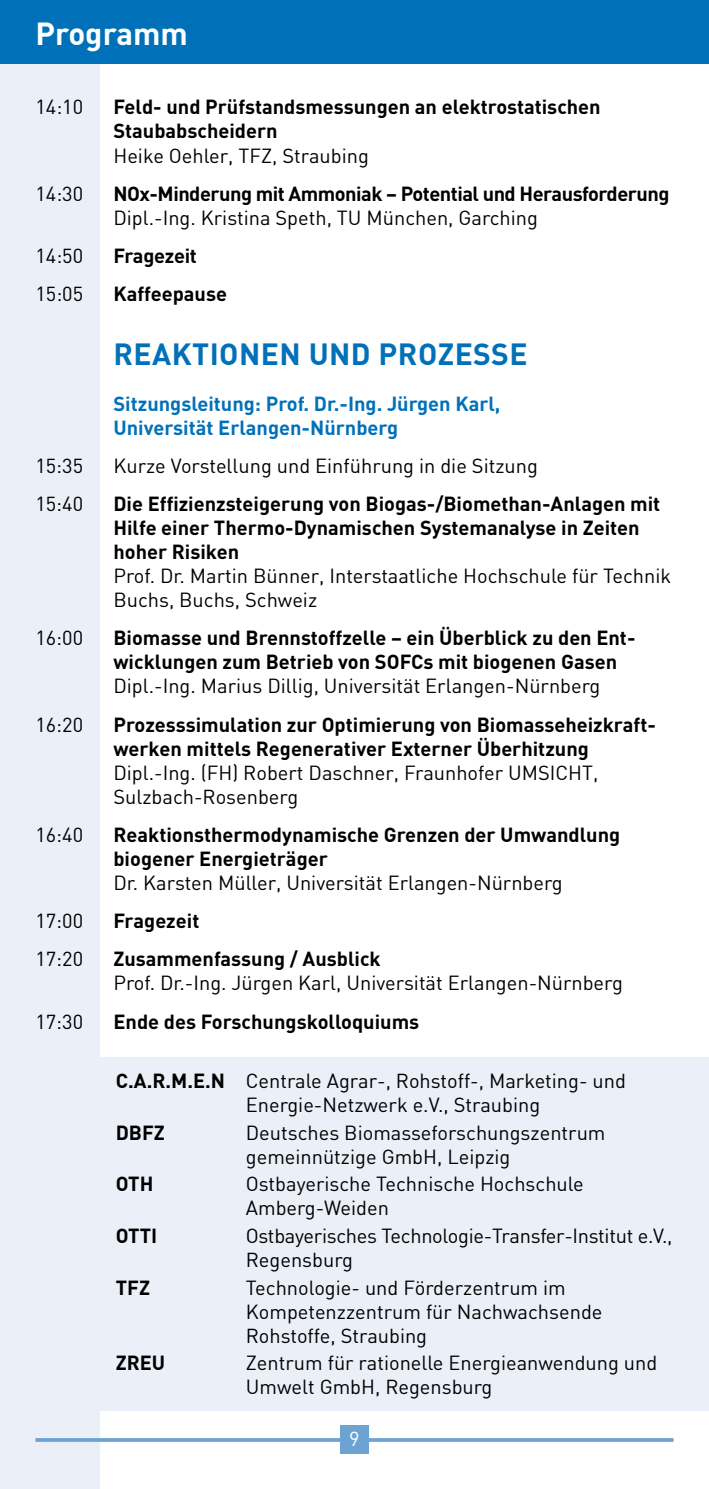
<style>
.page{position:relative;width:709px;height:1489px;background:#fff}
.page>*{position:absolute;margin:0;border:0;box-sizing:border-box;transform-origin:0 0}
.t1{font:700 31.25px "DIN";color:#fff}
.t2{font:700 30px "DIN";letter-spacing:.015em;color:#0071b9}
.t3{font:20px/24px "DIN";color:#000}
.t4{font:700 20px/24px "DIN";color:#000}
.t5{font:700 20px/24px "DIN";color:#0071b9}
.t6{font:700 20px "DIN";letter-spacing:-.025em;color:#000}
.t7{font:20px "DIN";color:#fff}
.s1{font-weight:700}
</style>
<div class="page">
<div style="left:0;top:59px;width:99px;height:1429px;background:#eaeff8"></div>
<svg style="left:35px;top:1437px;width:638px;height:4px"></svg>
<div style="left:340px;top:1425px;width:29px;height:28px;background:#6da3d3"></div>
<div style="left:0;top:0;width:709px;height:64px;background:#0071b9"></div>
<div style="left:0;top:1057px;width:709px;height:353px;background:#eaeff8"></div>
<h1 class="t1" style="left:35px;top:13px;width:154px">Programm</h1>
<p class="t3" style="left:35px;top:95px;width:49px">14:10</p>
<p class="t4" style="left:113px;top:94px;width:489px">Feld- und Prüfstandsmessungen an elektrostatischen<br>Staubabscheidern</p>
<p class="t3" style="left:113px;top:143px;width:257px">Heike Oehler, TFZ, Straubing</p>
<p class="t3" style="left:35px;top:181px;width:49px">14:30</p>
<p class="t6" style="left:113px;top:180px;width:557px">NOx-Minderung mit Ammoniak – Potential und Herausforderung</p>
<p class="t3" style="left:113px;top:205px;width:426px">Dipl.-Ing. Kristina Speth, TU München, Garching</p>
<p class="t3" style="left:35px;top:243px;width:49px">14:50</p>
<p class="t4" style="left:113px;top:243px;width:85px">Fragezeit</p>
<p class="t3" style="left:35px;top:281px;width:49px">15:05</p>
<p class="t4" style="left:113px;top:281px;width:115px">Kaffeepause</p>
<h2 class="t2" style="left:113px;top:335px;width:416px">REAKTIONEN UND PROZESSE</h2>
<p class="t5" style="left:113px;top:390px;width:388px">Sitzungsleitung: Prof. Dr.-Ing. Jürgen Karl,<br>Universität Erlangen-Nürnberg</p>
<p class="t3" style="left:35px;top:453px;width:49px">15:35</p>
<p class="t3" style="left:113px;top:453px;width:426px">Kurze Vorstellung und Einführung in die Sitzung</p>
<p class="t3" style="left:35px;top:491px;width:49px">15:40</p>
<p class="t4" style="left:113px;top:491px;width:548px">Die Effizienzsteigerung von Biogas-/Biomethan-Anlagen mit<br>Hilfe einer Thermo-Dynamischen Systemanalyse in Zeiten hoher Risiken</p>
<p class="t3" style="left:113px;top:563px;width:559px">Prof. Dr. Martin Bünner, Interstaatliche Hochschule für Technik<br>Buchs, Buchs, Schweiz</p>
<p class="t3" style="left:35px;top:625px;width:49px">16:00</p>
<p class="t4" style="left:113px;top:625px;width:523px">Biomasse und Brennstoffzelle – ein Überblick zu den Ent&shy;wicklungen zum Betrieb von SOFCs mit biogenen Gasen</p>
<p class="t3" style="left:113px;top:673px;width:488px">Dipl.-Ing. Marius Dillig, Universität Erlangen-Nürnberg</p>
<p class="t3" style="left:35px;top:712px;width:49px">16:20</p>
<p class="t4" style="left:113px;top:711px;width:544px">Prozesssimulation zur Optimierung von Biomasseheizkraft&shy;werken mittels Regenerativer Externer Überhitzung</p>
<p class="t3" style="left:113px;top:760px;width:486px">Dipl.-Ing. (FH) Robert Daschner, Fraunhofer UMSICHT,<br>Sulzbach-Rosenberg</p>
<p class="t3" style="left:35px;top:822px;width:49px">16:40</p>
<p class="t4" style="left:113px;top:821px;width:508px">Reaktionsthermodynamische Grenzen der Umwandlung biogener Energieträger</p>
<p class="t3" style="left:113px;top:870px;width:451px">Dr. Karsten Müller, Universität Erlangen-Nürnberg</p>
<p class="t3" style="left:35px;top:908px;width:49px">17:00</p>
<p class="t4" style="left:113px;top:908px;width:87px">Fragezeit</p>
<p class="t3" style="left:35px;top:946px;width:49px">17:20</p>
<p class="t4" style="left:113px;top:946px;width:269px">Zusammenfassung / Ausblick</p>
<p class="t3" style="left:113px;top:970px;width:511px">Prof. Dr.-Ing. Jürgen Karl, Universität Erlangen-Nürnberg</p>
<p class="t3" style="left:35px;top:1008px;width:49px">17:30</p>
<p class="t4" style="left:113px;top:1008px;width:307px">Ende des Forschungskolloquiums</p>
<p class="t3" style="left:246px;top:1068px;width:381px;text-indent:-130px"><span class="s1">C.A.R.M.E.N</span> Centrale Agrar-, Rohstoff-, Marketing- und<br>Energie-Netzwerk e.V., Straubing</p>
<p class="t4" style="left:116px;top:1119px;width:51px">DBFZ</p>
<p class="t3" style="left:246px;top:1120px;width:361px">Deutsches Biomasseforschungszentrum gemeinnützige GmbH, Leipzig</p>
<p class="t4" style="left:116px;top:1171px;width:39px">OTH</p>
<p class="t3" style="left:246px;top:1171px;width:339px">Ostbayerische Technische Hochschule<br>Amberg-Weiden</p>
<p class="t4" style="left:116px;top:1222px;width:43px">OTTI</p>
<p class="t3" style="left:246px;top:1223px;width:428px">Ostbayerisches Technologie-Transfer-Institut e.V.,<br>Regensburg</p>
<p class="t4" style="left:116px;top:1274px;width:36px">TFZ</p>
<p class="t3" style="left:246px;top:1274px;width:358px">Technologie- und Förderzentrum im<br>Kompetenzzentrum für Nachwachsende<br>Rohstoffe, Straubing</p>
<p class="t4" style="left:116px;top:1349px;width:51px">ZREU</p>
<p class="t3" style="left:246px;top:1350px;width:413px">Zentrum für rationelle Energieanwendung und<br>Umwelt GmbH, Regensburg</p>
<p class="t7" style="left:349px;top:1426px;width:12px">9</p>
</div>
